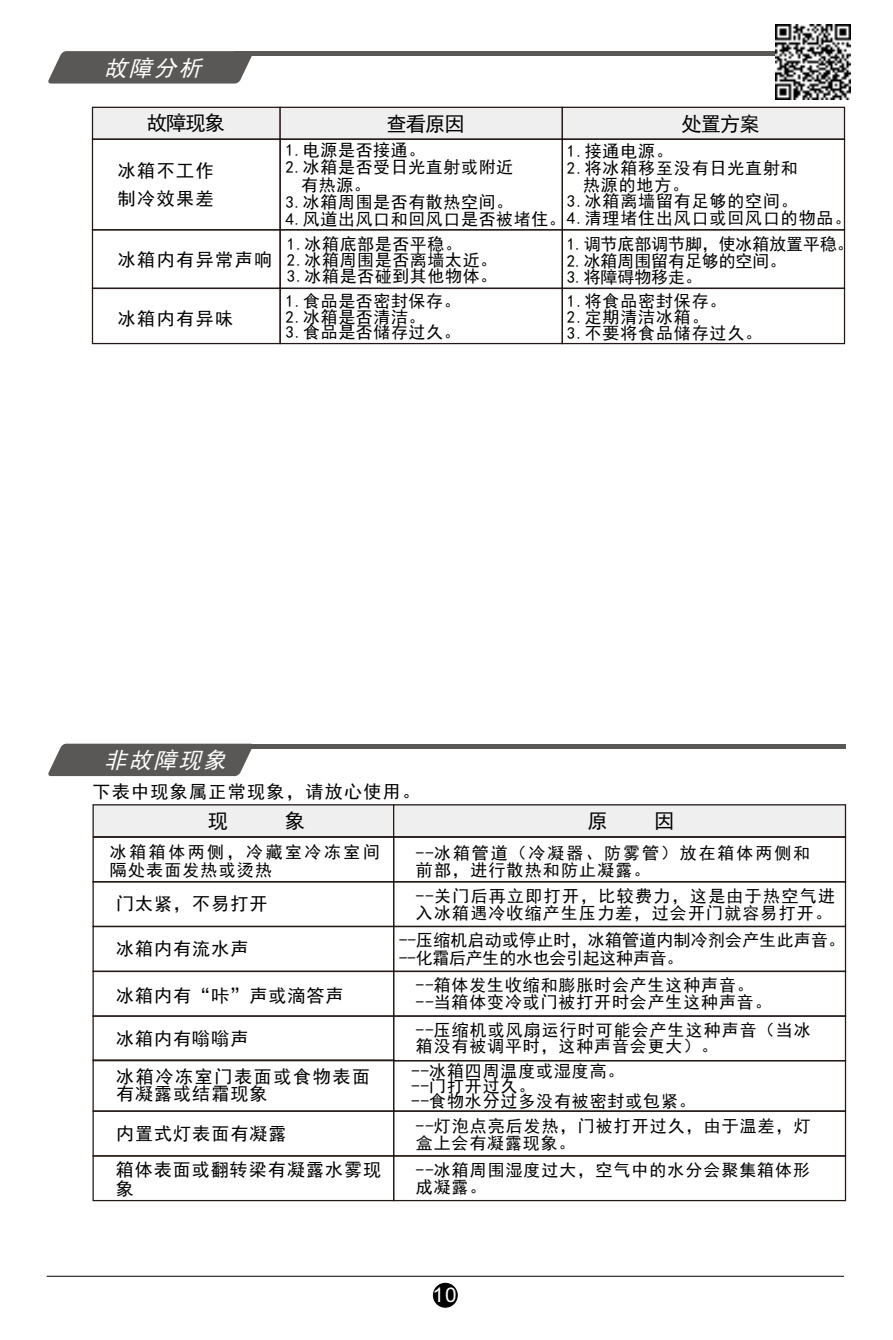
<style>
.page{position:relative;width:893px;height:1340px;background:#fff}
.page>*{position:absolute;margin:0;border:0;box-sizing:border-box;transform-origin:0 0}
.t1{font:italic 22.5px "Sim Hei";color:#fff}
.t2{font:20.25px "Sim Hei";letter-spacing:-.05em;color:#000}
.t3{font:20.25px "Arial";color:#fff}
.t4{font:18px/18.9px "Sim Hei";letter-spacing:.055em;color:#000}
.t5{font:18px/18px "Sim Hei";letter-spacing:.09em;color:#000}
.t6{font:18px/28.3px "Sim Hei";letter-spacing:.08em;color:#000}
.t7{font:18px "Sim Hei";letter-spacing:.075em;color:#000}
.t8{font:16.88px/15.8px "Sim Hei";letter-spacing:.055em;color:#000}
.t9{font:16.88px/17.6px "Sim Hei";letter-spacing:.075em;color:#000}
.t10{font:16.88px/17.8px "Sim Hei";letter-spacing:.015em;color:#000}
.t11{font:16.88px/16.4px "Sim Hei";color:#000}
.t12{font:16.88px/17.3px "Sim Hei";letter-spacing:.12em;color:#000}
.t13{font:16.88px/17.3px "Sim Hei";letter-spacing:.155em;color:#000}
</style>
<div class="page">
<div style="left:433px;top:1282px;width:25px;height:25px;background:#000;border:1px solid #000;border-radius:50%"></div>
<div style="left:235px;top:51px;width:611px;height:5px;background:#595857"></div>
<svg style="left:48px;top:51px;width:204px;height:33px;background:#666564"></svg>
<hr style="left:47px;top:1275px;width:797px;height:1px;background:#000">
<svg style="left:91px;top:106px;width:755px;height:34px"></svg>
<div style="left:92px;top:139px;width:189px;height:91px;border:1px solid #231916"></div>
<div style="left:279px;top:139px;width:284px;height:91px;border:1px solid #231916"></div>
<div style="left:562px;top:139px;width:283px;height:91px;border:1px solid #231916"></div>
<div style="left:92px;top:229px;width:189px;height:60px;border:1px solid #231916"></div>
<div style="left:279px;top:229px;width:284px;height:60px;border:1px solid #231916"></div>
<div style="left:562px;top:229px;width:283px;height:60px;border:1px solid #231916"></div>
<div style="left:92px;top:288px;width:189px;height:56px;border:1px solid #231916"></div>
<div style="left:279px;top:288px;width:284px;height:56px;border:1px solid #231916"></div>
<div style="left:562px;top:288px;width:283px;height:56px;border:1px solid #231916"></div>
<div style="left:235px;top:743px;width:611px;height:5px;background:#595857"></div>
<svg style="left:48px;top:743px;width:205px;height:33px;background:#676665"></svg>
<svg style="left:92px;top:804px;width:755px;height:34px"></svg>
<div style="left:92px;top:836px;width:302px;height:46px;border:1px solid #231916"></div>
<div style="left:393px;top:836px;width:453px;height:46px;border:1px solid #231916"></div>
<div style="left:92px;top:881px;width:302px;height:46px;border:1px solid #231916"></div>
<div style="left:393px;top:881px;width:453px;height:46px;border:1px solid #231916"></div>
<div style="left:92px;top:926px;width:302px;height:45px;border:1px solid #231916"></div>
<div style="left:393px;top:926px;width:453px;height:45px;border:1px solid #231916"></div>
<div style="left:92px;top:970px;width:302px;height:46px;border:1px solid #231916"></div>
<div style="left:393px;top:970px;width:453px;height:46px;border:1px solid #231916"></div>
<div style="left:92px;top:1015px;width:302px;height:46px;border:1px solid #231916"></div>
<div style="left:393px;top:1015px;width:453px;height:46px;border:1px solid #231916"></div>
<div style="left:92px;top:1059px;width:302px;height:52px;border:1px solid #231916"></div>
<div style="left:393px;top:1060px;width:453px;height:51px;border:1px solid #231916"></div>
<div style="left:92px;top:1110px;width:302px;height:46px;border:1px solid #231916"></div>
<div style="left:393px;top:1110px;width:453px;height:46px;border:1px solid #231916"></div>
<div style="left:92px;top:1155px;width:302px;height:46px;border:1px solid #231916"></div>
<div style="left:393px;top:1155px;width:453px;height:46px;border:1px solid #231916"></div>
<img style="left:776px;top:25px;width:74px;height:74px">
<h1 class="t1" style="left:104px;top:56px;width:104px">故障分析</h1>
<p class="t2" style="left:147px;top:113px;width:79px">故障现象</p>
<p class="t2" style="left:387px;top:113px;width:79px">查看原因</p>
<p class="t2" style="left:682px;top:113px;width:79px">处置方案</p>
<p class="t6" style="left:118px;top:156px;width:97px">冰箱不工作制冷效果差</p>
<p class="t8" style="left:285px;top:142px;width:141px">1.电源是否接通。</p>
<p class="t8" style="left:285px;top:159px;width:229px">2.冰箱是否受日光直射或附近</p>
<p class="t8" style="left:301px;top:177px;width:71px">有热源。</p>
<p class="t8" style="left:285px;top:194px;width:229px">3.冰箱周围是否有散热空间。</p>
<p class="t8" style="left:285px;top:210px;width:567px">4.风道出风口和回风口是否被堵住。4.清理堵住出风口或回风口的物品。</p>
<p class="t8" style="left:567px;top:143px;width:108px">1.接通电源。</p>
<p class="t8" style="left:567px;top:160px;width:232px">2.将冰箱移至没有日光直射和</p>
<p class="t8" style="left:583px;top:177px;width:108px">热源的地方。</p>
<p class="t8" style="left:567px;top:193px;width:232px">3.冰箱离墙留有足够的空间。</p>
<p class="t6" style="left:118px;top:246px;width:156px">冰箱内有异常声响</p>
<p class="t4" style="left:118px;top:309px;width:117px">冰箱内有异味</p>
<p class="t8" style="left:287px;top:236px;width:212px">1.冰箱底部是否平稳。<br>2.冰箱周围是否离墙太近。<br>3.冰箱是否碰到其他物体。</p>
<p class="t11" style="left:567px;top:236px;width:288px">1.调节底部调节脚，使冰箱放置平稳。<br>2.冰箱周围留有足够的空间。<br>3.将障碍物移走。</p>
<p class="t8" style="left:286px;top:293px;width:177px">1.食品是否密封保存。<br>2.冰箱是否清洁。<br>3.食品是否储存过久。</p>
<p class="t8" style="left:567px;top:293px;width:197px">1.将食品密封保存。<br>2.定期清洁冰箱。<br>3.不要将食品储存过久。</p>
<h1 class="t1" style="left:104px;top:748px;width:129px">非故障现象</h1>
<p class="t7" style="left:92px;top:782px;width:329px">下表中现象属正常现象，请放心使用。</p>
<p class="t2" style="left:208px;top:810px;width:22px">现</p>
<p class="t2" style="left:285px;top:810px;width:22px">象</p>
<p class="t2" style="left:587px;top:810px;width:22px">原</p>
<p class="t2" style="left:654px;top:810px;width:22px">因</p>
<p class="t13" style="left:110px;top:843px;width:271px">冰箱箱体两侧，冷藏室冷冻室间隔处表面发热或烫热</p>
<p class="t4" style="left:116px;top:894px;width:153px">门太紧，不易打开</p>
<p class="t12" style="left:416px;top:843px;width:396px">--冰箱管道（冷凝器、防雾管）放在箱体两侧和前部，进行散热和防止凝露。</p>
<p class="t9" style="left:416px;top:887px;width:420px">--关门后再立即打开，比较费力，这是由于热空气进入冰箱遇冷收缩产生压力差，过会开门就容易打开。</p>
<p class="t4" style="left:116px;top:939px;width:134px">冰箱内有流水声</p>
<p class="t10" style="left:399px;top:930px;width:447px">--压缩机启动或停止时，冰箱管道内制冷剂会产生此声音。--化霜后产生的水也会引起这种声音。</p>
<p class="t4" style="left:116px;top:986px;width:229px">冰箱内有“咔”声或滴答声</p>
<p class="t8" style="left:416px;top:976px;width:357px;line-height:16.9px">--箱体发生收缩和膨胀时会产生这种声音。--当箱体变冷或门被打开时会产生这种声音。</p>
<p class="t4" style="left:116px;top:1028px;width:134px">冰箱内有嗡嗡声</p>
<p class="t8" style="left:416px;top:1021px;width:396px;line-height:16.7px">--压缩机或风扇运行时可能会产生这种声音（当冰箱没有被调平时，这种声音会更大）。</p>
<p class="t5" style="left:116px;top:1067px;width:255px">冰箱冷冻室门表面或食物表面有凝露或结霜现象</p>
<p class="t8" style="left:411px;top:1063px;width:286px;line-height:15.1px">--冰箱四周温度或湿度高。<br>--门打开过久。<br>--食物水分过多没有被密封或包紧。</p>
<p class="t4" style="left:116px;top:1123px;width:172px">内置式灯表面有凝露</p>
<p class="t8" style="left:416px;top:1116px;width:396px;line-height:17.6px">--灯泡点亮后发热，门被打开过久，由于温差，灯盒上会有凝露现象。</p>
<p class="t4" style="left:116px;top:1160px;width:267px">箱体表面或翻转梁有凝露水雾现象</p>
<p class="t8" style="left:416px;top:1161px;width:396px;line-height:17.3px">--冰箱周围湿度过大，空气中的水分会聚集箱体形成凝露。</p>
<p class="t3" style="left:432px;top:1286px;width:26px">10</p>
</div>
